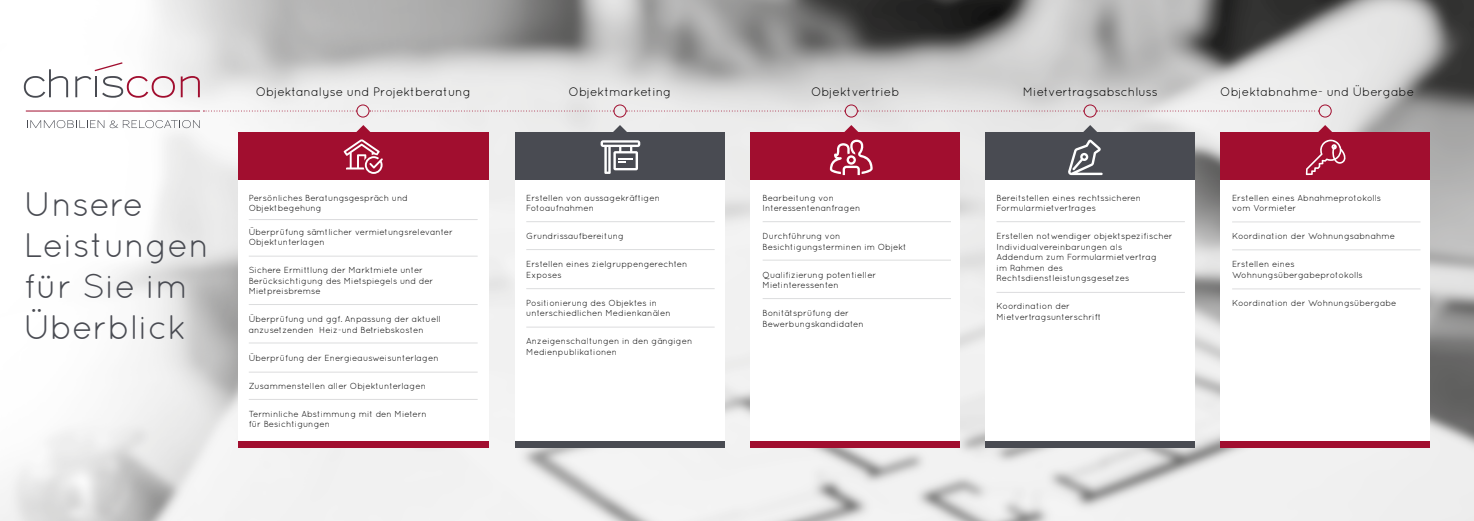
<style>
.page{position:relative;width:1474px;height:521px;background:#fff}
.page>*{position:absolute;margin:0;border:0;box-sizing:border-box;transform-origin:0 0}
.t1{font:34.12px/40.9px "Quicksand";color:#494b52}
.t2{font:12.25px "Quicksand";color:#000}
.t3{font:8.75px/10.5px "Quicksand";color:#000}
</style>
<div class="page">
<img style="left:0;top:0;width:1473px;height:521px">
<hr style="left:26px;top:111px;width:174px;height:1px;background:#a10e2f">
<svg style="left:27px;top:120px;width:77px;height:8px"></svg>
<svg style="left:110px;top:120px;width:90px;height:8px"></svg>
<svg style="left:24px;top:69px;width:44px;height:29px"></svg>
<svg style="left:181px;top:76px;width:19px;height:21px"></svg>
<svg style="left:75px;top:61px;width:100px;height:37px"></svg>
<div style="left:238px;top:426px;width:250px;height:22px;background:#a10e2f"></div>
<div style="left:238px;top:166px;width:250px;height:274px;background:#fff"></div>
<div style="left:238px;top:132px;width:250px;height:48px;background:#a10e2f"></div>
<div style="left:515px;top:426px;width:210px;height:22px;background:#494b52"></div>
<div style="left:515px;top:166px;width:210px;height:274px;background:#fff"></div>
<div style="left:515px;top:132px;width:210px;height:48px;background:#494b52"></div>
<div style="left:750px;top:426px;width:210px;height:22px;background:#a10e2f"></div>
<div style="left:750px;top:166px;width:210px;height:274px;background:#fff"></div>
<div style="left:750px;top:132px;width:210px;height:48px;background:#a10e2f"></div>
<div style="left:1220px;top:426px;width:209px;height:22px;background:#a10e2f"></div>
<div style="left:1220px;top:166px;width:209px;height:274px;background:#fff"></div>
<div style="left:1220px;top:132px;width:209px;height:48px;background:#a10e2f"></div>
<div style="left:985px;top:426px;width:209px;height:22px;background:#494b52"></div>
<div style="left:985px;top:166px;width:209px;height:274px;background:#fff"></div>
<div style="left:985px;top:132px;width:210px;height:48px;background:#494b52"></div>
<svg style="left:203px;top:111px;width:153px;height:1px"></svg>
<div style="left:356px;top:105px;width:13px;height:12px;border:1px solid #a10e2f;border-radius:50%"></div>
<div style="left:613px;top:105px;width:13px;height:12px;border:1px solid #a10e2f;border-radius:50%"></div>
<div style="left:844px;top:105px;width:13px;height:12px;border:1px solid #a10e2f;border-radius:50%"></div>
<div style="left:1083px;top:105px;width:13px;height:12px;border:1px solid #a10e2f;border-radius:50%"></div>
<div style="left:1318px;top:105px;width:13px;height:12px;border:1px solid #a10e2f;border-radius:50%"></div>
<svg style="left:370px;top:111px;width:244px;height:1px"></svg>
<svg style="left:626px;top:111px;width:219px;height:1px"></svg>
<svg style="left:858px;top:111px;width:226px;height:1px"></svg>
<svg style="left:1096px;top:111px;width:223px;height:1px"></svg>
<hr style="left:249px;top:219px;width:228px;height:1px;background:#494b52">
<hr style="left:249px;top:256px;width:228px;height:1px;background:#494b52">
<hr style="left:249px;top:304px;width:228px;height:1px;background:#494b52">
<hr style="left:249px;top:342px;width:228px;height:1px;background:#494b52">
<hr style="left:249px;top:372px;width:228px;height:1px;background:#494b52">
<hr style="left:249px;top:399px;width:228px;height:1px;background:#494b52">
<hr style="left:526px;top:221px;width:188px;height:1px;background:#494b52">
<hr style="left:526px;top:249px;width:188px;height:1px;background:#494b52">
<hr style="left:526px;top:288px;width:188px;height:1px;background:#494b52">
<hr style="left:526px;top:327px;width:188px;height:1px;background:#494b52">
<hr style="left:762px;top:221px;width:189px;height:1px;background:#494b52">
<hr style="left:762px;top:260px;width:189px;height:1px;background:#494b52">
<hr style="left:762px;top:298px;width:189px;height:1px;background:#494b52">
<hr style="left:996px;top:221px;width:188px;height:1px;background:#494b52">
<hr style="left:996px;top:292px;width:188px;height:1px;background:#494b52">
<hr style="left:1232px;top:221px;width:188px;height:1px;background:#494b52">
<hr style="left:1232px;top:249px;width:188px;height:1px;background:#494b52">
<hr style="left:1232px;top:288px;width:188px;height:1px;background:#494b52">
<svg style="left:1305px;top:125px;width:41px;height:50px"></svg>
<svg style="left:1067px;top:125px;width:35px;height:50px"></svg>
<svg style="left:829px;top:125px;width:43px;height:50px"></svg>
<svg style="left:600px;top:125px;width:40px;height:49px"></svg>
<svg style="left:344px;top:125px;width:39px;height:49px"></svg>
<h2 class="t2" style="left:256px;top:85px;width:216px">Objektanalyse und Projektberatung</h2>
<h2 class="t2" style="left:568px;top:85px;width:104px">Objektmarketing</h2>
<h2 class="t2" style="left:811px;top:85px;width:90px">Objektvertrieb</h2>
<h2 class="t2" style="left:1022px;top:85px;width:136px">Mietvertragsabschluss</h2>
<h2 class="t2" style="left:1220px;top:85px;width:195px">Objektabnahme- und Übergabe</h2>
<h1 class="t1" style="left:24px;top:183px;width:187px">Unsere<br>Leistungen für Sie im<br>Überblick</h1>
<p class="t3" style="left:526px;top:192px;width:135px">Erstellen von aussagekräftigen<br>Fotoaufnahmen</p>
<p class="t3" style="left:249px;top:192px;width:161px">Persönliches Beratungsgespräch und<br>Objektbegehung</p>
<p class="t3" style="left:249px;top:226px;width:206px">Überprüfung sämtlicher vermietungsrelevanter<br>Objektunterlagen</p>
<p class="t3" style="left:249px;top:265px;width:186px">Sichere Ermittlung der Marktmiete unter<br>Berücksichtigung des Mietspiegels und der<br>Mietpreisbremse</p>
<p class="t3" style="left:249px;top:314px;width:193px">Überprüfung und ggf. Anpassung der aktuell anzusetzenden Heiz-und Betriebskosten</p>
<p class="t3" style="left:249px;top:352px;width:191px">Überprüfung der Energieausweisunterlagen</p>
<p class="t3" style="left:249px;top:380px;width:179px">Zusammenstellen aller Objektunterlagen</p>
<p class="t3" style="left:249px;top:408px;width:180px">Terminliche Abstimmung mit den Mietern für Besichtigungen</p>
<p class="t3" style="left:526px;top:231px;width:99px">Grundrissaufbereitung</p>
<p class="t3" style="left:526px;top:259px;width:163px">Erstellen eines zielgruppengerechten<br>Exposes</p>
<p class="t3" style="left:526px;top:297px;width:146px">Positionierung des Objektes in unterschiedlichen Medienkanälen</p>
<p class="t3" style="left:526px;top:336px;width:168px">Anzeigenschaltungen in den gängigen<br>Medienpublikationen</p>
<p class="t3" style="left:762px;top:192px;width:99px">Bearbeitung von<br>Interessentenanfragen</p>
<p class="t3" style="left:762px;top:231px;width:146px">Durchführung von<br>Besichtigungsterminen im Objekt</p>
<p class="t3" style="left:762px;top:269px;width:115px">Qualifizierung potentieller<br>Mietinteressenten</p>
<p class="t3" style="left:762px;top:308px;width:103px">Bonitätsprüfung der<br>Bewerbungskandidaten</p>
<p class="t3" style="left:996px;top:192px;width:146px">Bereitstellen eines rechtssicheren<br>Formularmietvertrages</p>
<p class="t3" style="left:996px;top:231px;width:178px">Erstellen notwendiger objektspezifischer<br>Individualvereinbarungen als<br>Addendum zum Formularmietvertrag<br>im Rahmen des<br>Rechtsdienstleistungsgesetzes</p>
<p class="t3" style="left:996px;top:301px;width:106px">Koordination der<br>Mietvertragsunterschrift</p>
<p class="t3" style="left:1232px;top:192px;width:150px">Erstellen eines Abnahmeprotokolls vom Vormieter</p>
<p class="t3" style="left:1232px;top:231px;width:164px">Koordination der Wohnungsabnahme</p>
<p class="t3" style="left:1232px;top:259px;width:132px">Erstellen eines<br>Wohnungsübergabeprotokolls</p>
<p class="t3" style="left:1232px;top:297px;width:166px">Koordination der Wohnungsübergabe</p>
</div>
